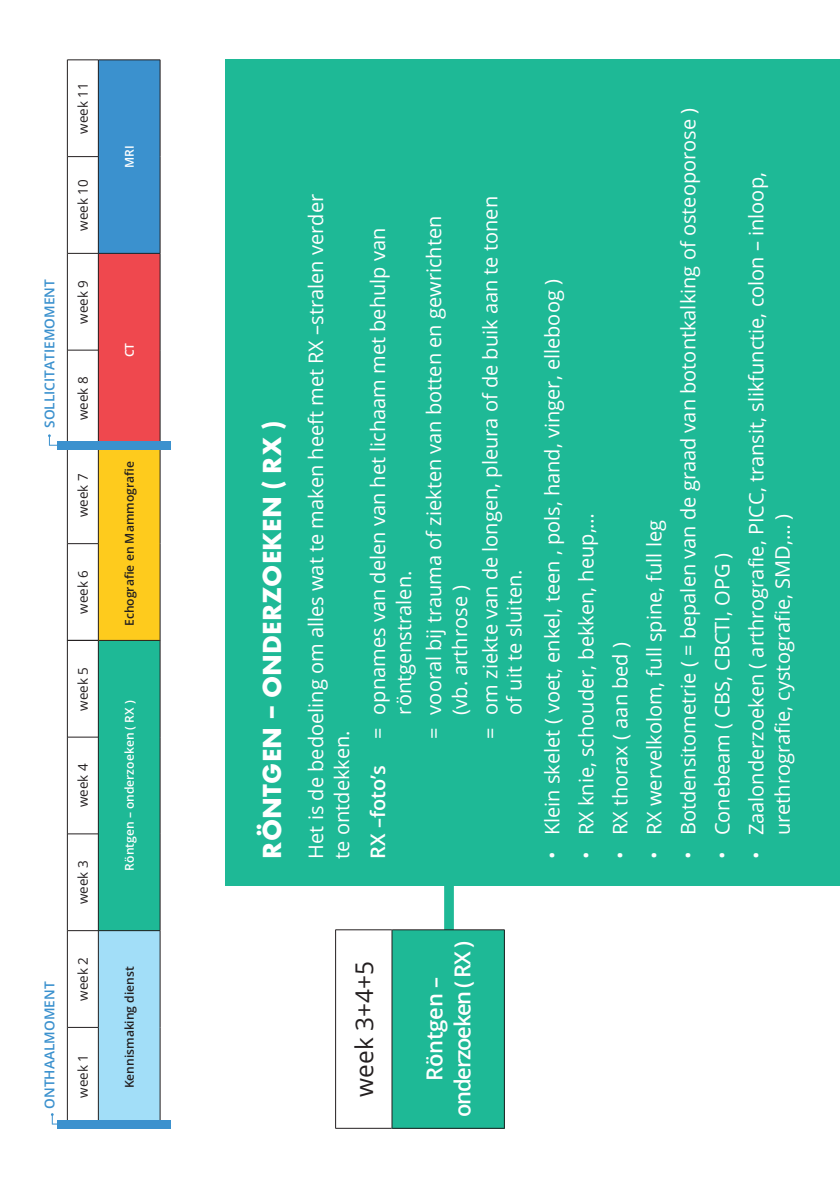
<style>
.page{position:relative;width:840px;height:1191px;background:#fff}
.page>*{position:absolute;margin:0;border:0;box-sizing:border-box;transform-origin:0 0}
.t1{font:700 27.2px "Futura PT";letter-spacing:.01em;color:#fff}
.t2{font:24.4px "Open Sans";color:#231f20}
.t3{font:600 22px/28px "Open Sans";letter-spacing:-.06em;color:#fff;text-align:center}
.t4{font:20px/26px "Open Sans";color:#fff}
.t5{font:600 20px "Open Sans";color:#fff}
.t6{font:600 13.6px "Open Sans";color:#3b91ce}
.t7{font:13.4px "Open Sans";color:#231f20}
.t8{font:600 12px "Open Sans";color:#231f20}
.t9{font:600 12px "Open Sans";color:#fff}
</style>
<div class="page">
<div style="left:225px;top:60px;width:614px;height:825px;background:#1eb996"></div>
<div style="left:444px;top:720px;width:9px;height:225px;background:#1eb996"></div>
<div style="left:392px;top:929px;width:112px;height:199px;background:#1eb996"></div>
<hr style="left:335px;top:929px;width:1px;height:199px;background:#231f20">
<hr style="left:336px;top:1128px;width:55px;height:1px;background:#231f20">
<hr style="left:336px;top:929px;width:55px;height:1px;background:#231f20">
<hr style="left:391px;top:929px;width:1px;height:199px;background:#231f20">
<hr style="left:392px;top:1128px;width:112px;height:1px;background:#231f20">
<hr style="left:392px;top:929px;width:112px;height:1px;background:#231f20">
<hr style="left:503px;top:929px;width:1px;height:199px;background:#231f20">
<svg style="left:48px;top:434px;width:25px;height:12px"></svg>
<svg style="left:51px;top:1113px;width:16px;height:11px"></svg>
<div style="left:98px;top:930px;width:62px;height:194px;background:#a2def8"></div>
<div style="left:98px;top:640px;width:62px;height:290px;background:#1eb996"></div>
<hr style="left:67px;top:1027px;width:1px;height:97px;background:#231f20">
<hr style="left:67px;top:930px;width:1px;height:97px;background:#231f20">
<hr style="left:67px;top:1027px;width:31px;height:1px;background:#231f20">
<hr style="left:67px;top:834px;width:1px;height:96px;background:#231f20">
<hr style="left:67px;top:930px;width:31px;height:1px;background:#231f20">
<hr style="left:67px;top:737px;width:1px;height:97px;background:#231f20">
<hr style="left:67px;top:833px;width:31px;height:1px;background:#231f20">
<hr style="left:67px;top:640px;width:1px;height:97px;background:#231f20">
<hr style="left:67px;top:737px;width:31px;height:1px;background:#231f20">
<hr style="left:98px;top:1027px;width:1px;height:97px;background:#231f20">
<hr style="left:98px;top:930px;width:1px;height:97px;background:#231f20">
<hr style="left:98px;top:834px;width:1px;height:96px;background:#231f20">
<hr style="left:98px;top:930px;width:62px;height:1px;background:#231f20">
<hr style="left:98px;top:737px;width:1px;height:97px;background:#231f20">
<hr style="left:98px;top:640px;width:1px;height:97px;background:#231f20">
<hr style="left:160px;top:1027px;width:1px;height:97px;background:#231f20">
<hr style="left:160px;top:930px;width:1px;height:97px;background:#231f20">
<hr style="left:160px;top:834px;width:1px;height:96px;background:#231f20">
<hr style="left:160px;top:737px;width:1px;height:97px;background:#231f20">
<hr style="left:160px;top:640px;width:1px;height:97px;background:#231f20">
<div style="left:57px;top:1120px;width:114px;height:8px;background:#3b91ce"></div>
<div style="left:98px;top:447px;width:62px;height:193px;background:#fecb1d"></div>
<div style="left:98px;top:253px;width:62px;height:194px;background:#ef484e"></div>
<div style="left:98px;top:60px;width:62px;height:193px;background:#3b91ce"></div>
<hr style="left:67px;top:543px;width:1px;height:97px;background:#231f20">
<hr style="left:67px;top:640px;width:31px;height:1px;background:#231f20">
<hr style="left:67px;top:447px;width:1px;height:96px;background:#231f20">
<hr style="left:67px;top:543px;width:31px;height:1px;background:#231f20">
<hr style="left:67px;top:350px;width:1px;height:97px;background:#231f20">
<hr style="left:67px;top:253px;width:1px;height:97px;background:#231f20">
<hr style="left:67px;top:350px;width:31px;height:1px;background:#231f20">
<hr style="left:67px;top:157px;width:1px;height:96px;background:#231f20">
<hr style="left:67px;top:253px;width:31px;height:1px;background:#231f20">
<hr style="left:67px;top:60px;width:1px;height:97px;background:#231f20">
<hr style="left:67px;top:156px;width:31px;height:1px;background:#231f20">
<hr style="left:67px;top:59px;width:31px;height:1px;background:#231f20">
<hr style="left:98px;top:543px;width:1px;height:97px;background:#231f20">
<hr style="left:98px;top:640px;width:62px;height:1px;background:#231f20">
<hr style="left:98px;top:447px;width:1px;height:96px;background:#231f20">
<hr style="left:98px;top:253px;width:1px;height:97px;background:#231f20">
<hr style="left:98px;top:157px;width:1px;height:96px;background:#231f20">
<hr style="left:98px;top:253px;width:62px;height:1px;background:#231f20">
<hr style="left:98px;top:60px;width:1px;height:97px;background:#231f20">
<hr style="left:98px;top:59px;width:62px;height:1px;background:#231f20">
<hr style="left:160px;top:543px;width:1px;height:97px;background:#231f20">
<hr style="left:160px;top:447px;width:1px;height:96px;background:#231f20">
<hr style="left:160px;top:157px;width:1px;height:96px;background:#231f20">
<hr style="left:160px;top:60px;width:1px;height:97px;background:#231f20">
<hr style="left:98px;top:350px;width:1px;height:97px;background:#231f20">
<hr style="left:160px;top:350px;width:1px;height:97px;background:#231f20">
<hr style="left:160px;top:253px;width:1px;height:97px;background:#231f20">
<div style="left:57px;top:442px;width:114px;height:8px;background:#3b91ce"></div>
<p class="t6" style="left:40px;top:428px;width:150px;rotate:-90deg">SOLLICITATIEMOMENT</p>
<p class="t6" style="left:40px;top:1108px;width:128px;rotate:-90deg">ONTHAALMOMENT</p>
<p class="t7" style="left:74px;top:134px;width:53px;rotate:-90deg">week 11</p>
<p class="t7" style="left:74px;top:231px;width:53px;rotate:-90deg">week 10</p>
<p class="t7" style="left:74px;top:323px;width:45px;rotate:-90deg">week 9</p>
<p class="t7" style="left:74px;top:420px;width:45px;rotate:-90deg">week 8</p>
<p class="t7" style="left:74px;top:517px;width:45px;rotate:-90deg">week 7</p>
<p class="t7" style="left:74px;top:614px;width:45px;rotate:-90deg">week 6</p>
<p class="t7" style="left:74px;top:710px;width:45px;rotate:-90deg">week 5</p>
<p class="t7" style="left:74px;top:807px;width:45px;rotate:-90deg">week 4</p>
<p class="t7" style="left:74px;top:904px;width:45px;rotate:-90deg">week 3</p>
<p class="t7" style="left:74px;top:1000px;width:45px;rotate:-90deg">week 2</p>
<p class="t7" style="left:74px;top:1097px;width:45px;rotate:-90deg">week 1</p>
<p class="t9" style="left:121px;top:168px;width:24px;rotate:-90deg">MRI</p>
<p class="t9" style="left:121px;top:357px;width:16px;rotate:-90deg">CT</p>
<p class="t8" style="left:121px;top:626px;width:166px;rotate:-90deg">Echografie en Mammografie</p>
<p class="t9" style="left:121px;top:870px;width:172px;rotate:-90deg">Röntgen – onderzoeken ( RX )</p>
<p class="t8" style="left:121px;top:1088px;width:123px;rotate:-90deg">Kennismaking dienst</p>
<h1 class="t1" style="left:254px;top:858px;width:439px;rotate:-90deg">RÖNTGEN – ONDERZOEKEN ( RX )</h1>
<p class="t4" style="left:302px;top:858px;width:666px;rotate:-90deg">Het is de bedoeling om alles wat te maken heeft met RX –stralen verder te ontdekken.</p>
<p class="t4" style="left:364px;top:714px;width:488px;text-indent:-24px;rotate:-90deg">= opnames van delen van het lichaam met behulp van röntgenstralen.</p>
<p class="t4" style="left:420px;top:714px;width:500px;text-indent:-24px;rotate:-90deg">= vooral bij trauma of ziekten van botten en gewrichten (vb. arthrose )</p>
<p class="t5" style="left:364px;top:858px;width:95px;rotate:-90deg">RX –foto’s</p>
<p class="t4" style="left:477px;top:714px;width:520px;line-height:24px;text-indent:-24px;rotate:-90deg">= om ziekte van de longen, pleura of de buik aan te tonen of uit te sluiten.</p>
<p class="t4" style="left:538px;top:858px;width:581px;rotate:-90deg">• Klein skelet ( voet, enkel, teen , pols, hand, vinger, elleboog )</p>
<p class="t4" style="left:572px;top:858px;width:347px;rotate:-90deg">• RX knie, schouder, bekken, heup,…</p>
<p class="t4" style="left:606px;top:858px;width:218px;rotate:-90deg">• RX thorax ( aan bed )</p>
<p class="t4" style="left:640px;top:858px;width:340px;rotate:-90deg">• RX wervelkolom, full spine, full leg</p>
<p class="t4" style="left:674px;top:858px;width:752px;rotate:-90deg">• Botdensitometrie ( = bepalen van de graad van botontkalking of osteoporose )</p>
<p class="t4" style="left:708px;top:858px;width:307px;rotate:-90deg">• Conebeam ( CBS, CBCTI, OPG )</p>
<p class="t4" style="left:742px;top:835px;width:664px;text-indent:-23px;rotate:-90deg">• Zaalonderzoeken ( arthrografie, PICC, transit, slikfunctie, colon – inloop, urethrografie, cystografie, SMD,… )</p>
<p class="t2" style="left:347px;top:1096px;width:137px;rotate:-90deg">week 3+4+5</p>
<p class="t3" style="left:420px;top:1116px;width:177px;rotate:-90deg">Röntgen – onderzoeken ( RX )</p>
</div>
